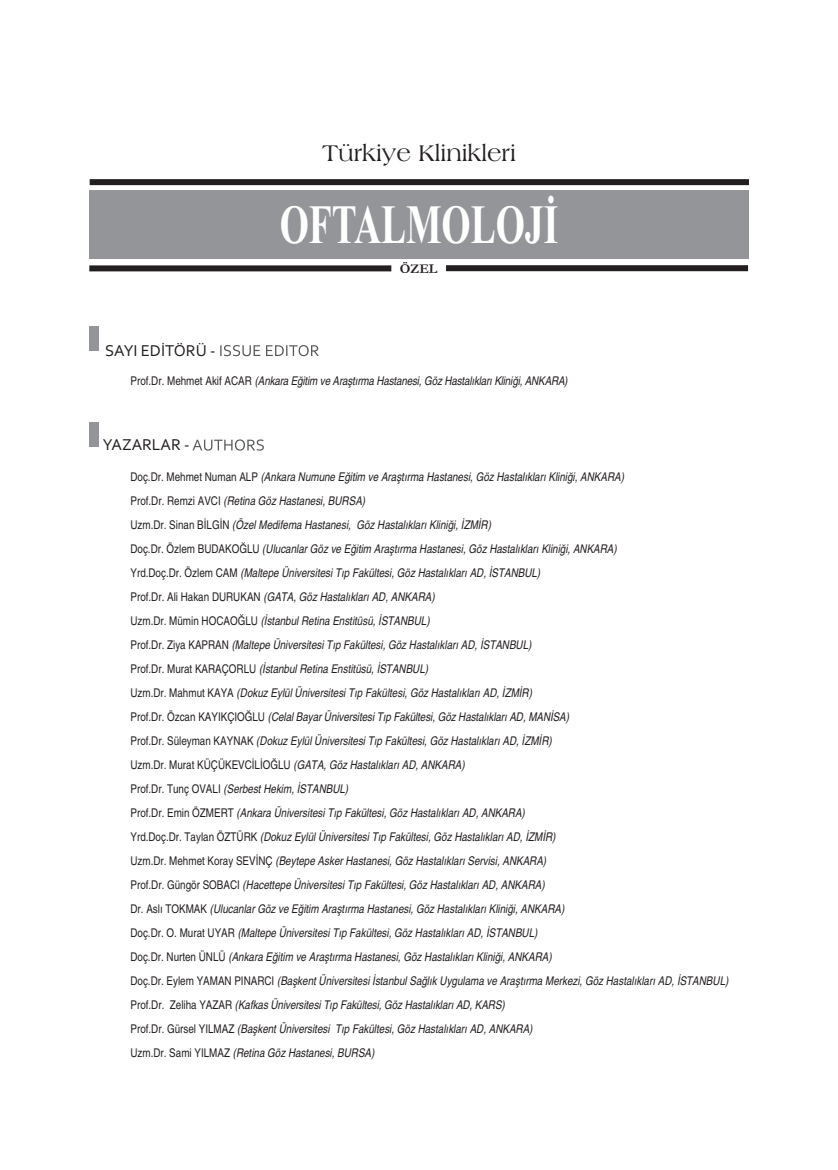
<style>
.page{position:relative;width:838px;height:1170px;background:#fff}
.page>*{position:absolute;margin:0;border:0;box-sizing:border-box;transform-origin:0 0}
.t1{font:700 55.35px "Times New Roman";color:#fff;scale:.68 1}
.t2{font:24px "Americana BT Roman";color:#231f20}
.t3{font:16.5px "Corbel";color:#231f20}
.t4{font:700 13.5px "Garamond";color:#231f20}
.t5{font:italic condensed 12px/24px "Helvetica";color:#231f20}
.s1{font-style:normal}
</style>
<div class="page">
<div style="left:89px;top:191px;width:659px;height:68px;background:#939598"></div>
<div style="left:90px;top:179px;width:659px;height:6px;background:#231f20"></div>
<div style="left:89px;top:265px;width:302px;height:6px;background:#231f20"></div>
<div style="left:446px;top:265px;width:302px;height:6px;background:#231f20"></div>
<div style="left:89px;top:326px;width:10px;height:25px;background:#939598"></div>
<div style="left:89px;top:422px;width:10px;height:25px;background:#939598"></div>
<svg style="left:220px;top:345px;width:67px;height:11px"></svg>
<svg style="left:192px;top:439px;width:72px;height:11px"></svg>
<h3 class="t3" style="left:105px;top:340px;width:112px">SAYI EDİTÖRÜ -</h3>
<h2 class="t2" style="left:322px;top:138px;width:195px">Türkiye Klinikleri</h2>
<h1 class="t1" style="left:280px;top:191px;width:411px">OFTALMOLOJİ</h1>
<p class="t4" style="left:399px;top:260px;width:39px">ÖZEL</p>
<p class="t5" style="left:130px;top:368px;width:438px"><span class="s1">Prof.Dr. Mehmet Akif ACAR</span> (Ankara Eğitim ve Araştırma Hastanesi, Göz Hastalıkları Kliniği, ANKARA)</p>
<h3 class="t3" style="left:103px;top:435px;width:88px">YAZARLAR -</h3>
<p class="t5" style="left:130px;top:464px;width:599px"><span class="s1">Doç.Dr. Mehmet Numan ALP</span> (Ankara Numune Eğitim ve Araştırma Hastanesi, Göz Hastalıkları Kliniği, ANKARA)<br><span class="s1">Prof.Dr. Remzi AVCI</span> (Retina Göz Hastanesi, BURSA)<br><span class="s1">Uzm.Dr. Sinan BİLGİN</span> (Özel Medifema Hastanesi, Göz Hastalıkları Kliniği, İZMİR)<br><span class="s1">Doç.Dr. Özlem BUDAKOĞLU</span> (Ulucanlar Göz ve Eğitim Araştırma Hastanesi, Göz Hastalıkları Kliniği, ANKARA)<br><span class="s1">Yrd.Doç.Dr. Özlem CAM</span> (Maltepe Üniversitesi Tıp Fakültesi, Göz Hastalıkları AD, İSTANBUL)<br><span class="s1">Prof.Dr. Ali Hakan DURUKAN</span> (GATA, Göz Hastalıkları AD, ANKARA)<br><span class="s1">Uzm.Dr. Mümin HOCAOĞLU</span> (İstanbul Retina Enstitüsü, İSTANBUL)<br><span class="s1">Prof.Dr. Ziya KAPRAN</span> (Maltepe Üniversitesi Tıp Fakültesi, Göz Hastalıkları AD, İSTANBUL)<br><span class="s1">Prof.Dr. Murat KARAÇORLU</span> (İstanbul Retina Enstitüsü, İSTANBUL)<br><span class="s1">Uzm.Dr. Mahmut KAYA</span> (Dokuz Eylül Üniversitesi Tıp Fakültesi, Göz Hastalıkları AD, İZMİR)<br><span class="s1">Prof.Dr. Özcan KAYIKÇIOĞLU</span> (Celal Bayar Üniversitesi Tıp Fakültesi, Göz Hastalıkları AD, MANİSA)<br><span class="s1">Prof.Dr. Süleyman KAYNAK</span> (Dokuz Eylül Üniversitesi Tıp Fakültesi, Göz Hastalıkları AD, İZMİR)<br><span class="s1">Uzm.Dr. Murat KÜÇÜKEVCİLİOĞLU</span> (GATA, Göz Hastalıkları AD, ANKARA)<br><span class="s1">Prof.Dr. Tunç OVALI</span> (Serbest Hekim, İSTANBUL)<br><span class="s1">Prof.Dr. Emin ÖZMERT</span> (Ankara Üniversitesi Tıp Fakültesi, Göz Hastalıkları AD, ANKARA)<br><span class="s1">Yrd.Doç.Dr. Taylan ÖZTÜRK</span> (Dokuz Eylül Üniversitesi Tıp Fakültesi, Göz Hastalıkları AD, İZMİR)<br><span class="s1">Uzm.Dr. Mehmet Koray SEVİNÇ</span> (Beytepe Asker Hastanesi, Göz Hastalıkları Servisi, ANKARA)<br><span class="s1">Prof.Dr. Güngör SOBACI</span> (Hacettepe Üniversitesi Tıp Fakültesi, Göz Hastalıkları AD, ANKARA)<br><span class="s1">Dr. Aslı TOKMAK</span> (Ulucanlar Göz ve Eğitim Araştırma Hastanesi, Göz Hastalıkları Kliniği, ANKARA)<br><span class="s1">Doç.Dr. O. Murat UYAR</span> (Maltepe Üniversitesi Tıp Fakültesi, Göz Hastalıkları AD, İSTANBUL)<br><span class="s1">Doç.Dr. Nurten ÜNLÜ</span> (Ankara Eğitim ve Araştırma Hastanesi, Göz Hastalıkları Kliniği, ANKARA)<br><span class="s1">Doç.Dr. Eylem YAMAN PINARCI</span> (Başkent Üniversitesi İstanbul Sağlık Uygulama ve Araştırma Merkezi, Göz Hastalıkları AD, İSTANBUL)<br><span class="s1">Prof.Dr. Zeliha YAZAR</span> (Kafkas Üniversitesi Tıp Fakültesi, Göz Hastalıkları AD, KARS)<br><span class="s1">Prof.Dr. Gürsel YILMAZ</span> (Başkent Üniversitesi Tıp Fakültesi, Göz Hastalıkları AD, ANKARA)<br><span class="s1">Uzm.Dr. Sami YILMAZ</span> (Retina Göz Hastanesi, BURSA)</p>
</div>
